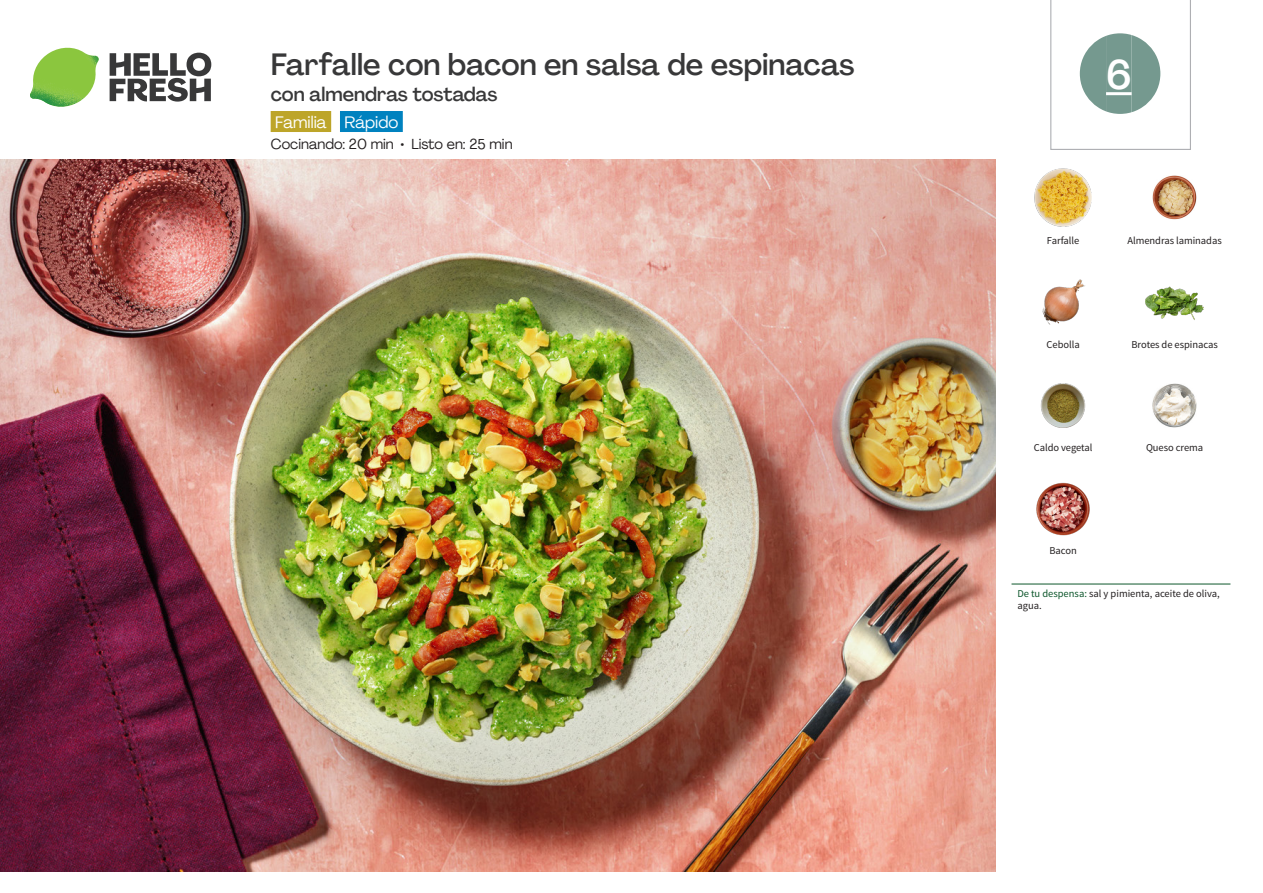
<style>
.page{position:relative;width:1263px;height:893px;background:#fff}
.page>*{position:absolute;margin:0;border:0;box-sizing:border-box;transform-origin:0 0}
._24_Recipe_Nr_Bag{font:500 40.5px "Agrandir";color:#fff}
._15_Titel_UK{font:500 30px "Agrandir";color:#383839}
._15_Titel_UK-2{font:500 19.5px "Agrandir";color:#383839}
._02_Box_Type{font:16.5px "Agrandir";color:#fff}
._02_Box_Type-2{font:14.25px "Agrandir";color:#231f20}
._18_FRONT_ingredients_UK{font:10.5px/12px "Source Sans Pro";letter-spacing:-.005em;color:#231f20}
.s1{color:#0e572c}
</style>
<div class="page">
<svg style="left:110px;top:53px;width:101px;height:49px"></svg>
<img style="left:30px;top:48px;width:69px;height:59px">
<img style="left:0;top:159px;width:995px;height:713px">
<div style="left:271px;top:111px;width:60px;height:21px;background:#bda529"></div>
<div style="left:340px;top:111px;width:63px;height:21px;background:#0082bf"></div>
<img style="left:1034px;top:169px;width:58px;height:57px">
<img style="left:1152px;top:175px;width:45px;height:45px">
<img style="left:1146px;top:286px;width:57px;height:34px">
<img style="left:1042px;top:279px;width:43px;height:46px">
<img style="left:1152px;top:383px;width:45px;height:45px">
<img style="left:1040px;top:383px;width:46px;height:45px">
<img style="left:1036px;top:482px;width:54px;height:54px">
<hr style="left:1011px;top:584px;width:219px;height:1px;background:#0e572c">
<svg style="left:1050px;top:0;width:141px;height:150px"></svg>
<p class="_15_Titel_UK" style="left:271px;top:46px;width:585px">Farfalle con bacon en salsa de espinacas</p>
<p class="_15_Titel_UK-2" style="left:271px;top:82px;width:228px">con almendras tostadas</p>
<p class="_02_Box_Type" style="left:275px;top:112px;width:125px">Familia Rápido</p>
<p class="_02_Box_Type-2" style="left:271px;top:135px;width:243px">Cocinando: 20 min • Listo en: 25 min</p>
<p class="_24_Recipe_Nr_Bag" style="left:1106px;top:50px;width:27px">6</p>
<p class="_18_FRONT_ingredients_UK" style="left:1047px;top:235px;width:34px">Farfalle</p>
<p class="_18_FRONT_ingredients_UK" style="left:1127px;top:235px;width:96px">Almendras laminadas</p>
<p class="_18_FRONT_ingredients_UK" style="left:1046px;top:339px;width:35px">Cebolla</p>
<p class="_18_FRONT_ingredients_UK" style="left:1131px;top:339px;width:88px">Brotes de espinacas</p>
<p class="_18_FRONT_ingredients_UK" style="left:1034px;top:441px;width:60px">Caldo vegetal</p>
<p class="_18_FRONT_ingredients_UK" style="left:1146px;top:441px;width:59px">Queso crema</p>
<p class="_18_FRONT_ingredients_UK" style="left:1049px;top:545px;width:29px">Bacon</p>
<p class="_18_FRONT_ingredients_UK" style="left:1017px;top:588px;width:204px"><span class="s1">De tu despensa:</span> sal y pimienta, aceite de oliva, agua.</p>
</div>
